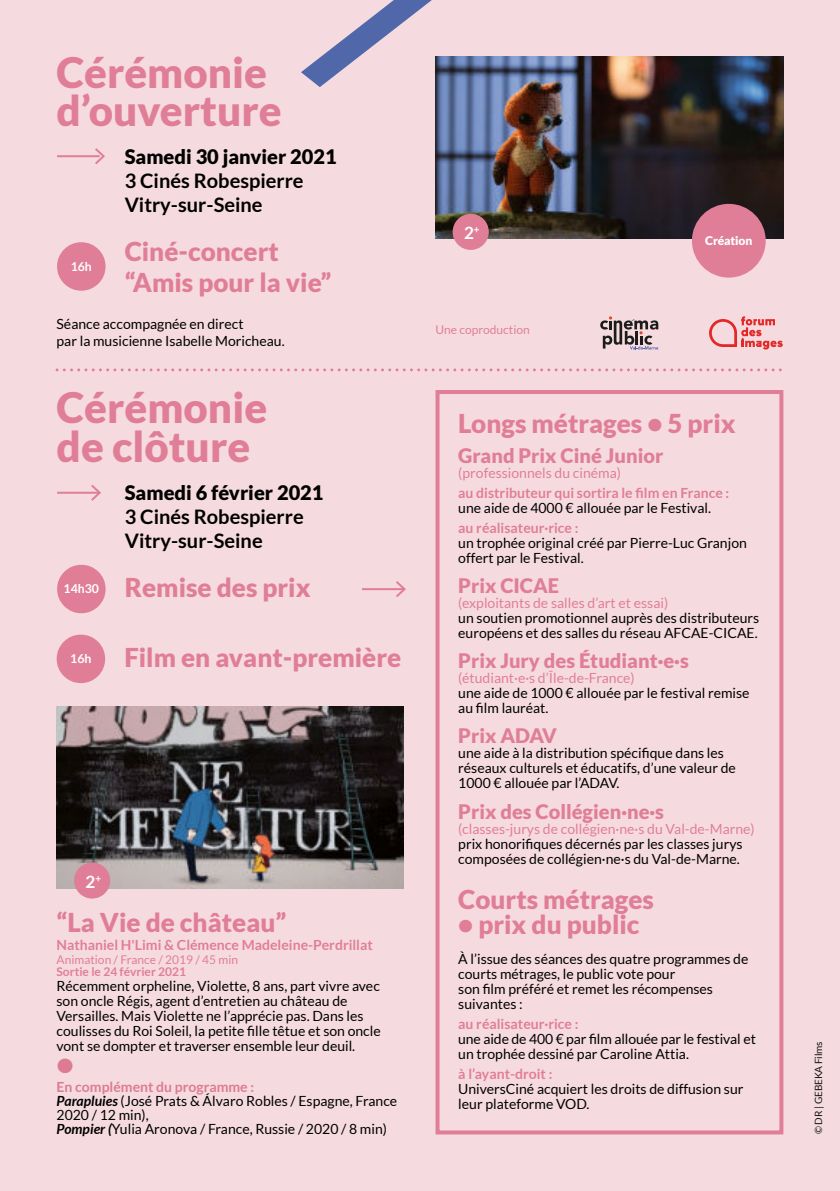
<style>
.page{position:relative;width:840px;height:1191px;background:#fff}
.page>*{position:absolute;margin:0;border:0;box-sizing:border-box;transform-origin:0 0}
.t1{font:900 42px/38px "Lato";color:#e17e97}
.t2{font:900 30px "Lato";color:#dd7b92}
.t3{font:900 26px/31.2px "Lato";color:#e17e97}
.t4{font:900 20px "Lato";color:#e17e97}
.t5{font:700 20px/24px "Lato";color:#000}
.t6{font:900 20px "Lato";color:#000}
.t7{font:700 17px "Lato";color:#fff}
.t8{font:14px/15px "Lato";color:#000}
.t9{font:700 14px "Lato";color:#e17e97}
.t10{font:14px "Lato";color:#e17e97}
.t11{font:700 12.2px "Lato";color:#fff}
.t12{font:12px "Lato";color:#e17e97}
.t13{font:700 12px "Lato";color:#e17e97}
.t14{font:900 12px "Lato";letter-spacing:-.01em;color:#fff}
.t15{font:10px "Lato";letter-spacing:-.01em;color:#121112}
.s1{font-weight:700;color:#dd7b92}
.s2{font-weight:700;font-style:italic}
</style>
<div class="page">
<div style="left:0;top:0;width:839px;height:1191px;background:#f5dbdf"></div>
<div style="left:435px;top:390px;width:348px;height:744px;border:4px solid #e17e97"></div>
<svg style="left:301px;top:0;width:163px;height:87px"></svg>
<svg style="left:57px;top:242px;width:48px;height:49px"></svg>
<svg style="left:57px;top:565px;width:48px;height:48px"></svg>
<svg style="left:57px;top:634px;width:48px;height:49px"></svg>
<img style="left:435px;top:57px;width:347px;height:181px">
<div style="left:452px;top:214px;width:36px;height:36px;background:#e17e97;border-radius:50%"></div>
<img style="left:56px;top:706px;width:347px;height:182px">
<div style="left:691px;top:204px;width:74px;height:74px;background:#e17e97;border-radius:50%"></div>
<svg style="left:709px;top:316px;width:73px;height:33px"></svg>
<div style="left:74px;top:862px;width:36px;height:36px;background:#e17e97;border-radius:50%"></div>
<svg style="left:600px;top:316px;width:58px;height:33px"></svg>
<svg style="left:57px;top:368px;width:725px;height:3px"></svg>
<hr style="left:362px;top:588px;width:42px;height:2px;background:#e17e97">
<svg style="left:393px;top:581px;width:13px;height:16px"></svg>
<hr style="left:57px;top:155px;width:43px;height:2px;background:#e17e97">
<svg style="left:93px;top:148px;width:12px;height:16px"></svg>
<hr style="left:57px;top:492px;width:43px;height:2px;background:#e17e97">
<svg style="left:89px;top:484px;width:12px;height:17px"></svg>
<h1 class="t1" style="left:56px;top:56px;width:226px">Cérémonie d’ouverture</h1>
<p class="t11" style="left:71px;top:261px;width:23px">16h</p>
<h3 class="t6" style="left:125px;top:148px;width:213px">Samedi 30 janvier 2021</h3>
<h3 class="t5" style="left:125px;top:170px;width:180px">3 Cinés Robespierre<br>Vitry-sur-Seine</h3>
<h3 class="t3" style="left:125px;top:237px;width:208px">Ciné-concert “Amis pour la vie”</h3>
<p class="t8" style="left:56px;top:316px;width:229px;line-height:16.8px">Séance accompagnée en direct<br>par la musicienne Isabelle Moricheau.</p>
<h1 class="t1" style="left:57px;top:392px;width:212px">Cérémonie de clôture</h1>
<h3 class="t6" style="left:125px;top:484px;width:200px">Samedi 6 février 2021</h3>
<h3 class="t5" style="left:125px;top:506px;width:180px">3 Cinés Robespierre<br>Vitry-sur-Seine</h3>
<h3 class="t3" style="left:64px;top:574px;width:248px"><sup>14h30</sup> Remise des prix</h3>
<p class="t11" style="left:70px;top:653px;width:23px">16h</p>
<h3 class="t3" style="left:124px;top:643px;width:278px">Film en avant-première</h3>
<p class="t7" style="left:85px;top:873px;width:17px">2<sup>+</sup></p>
<h3 class="t3" style="left:56px;top:908px;width:231px">“La Vie de château”</h3>
<p class="t9" style="left:56px;top:938px;width:317px">Nathaniel H'Limi &amp; Clémence Madeleine-Perdrillat</p>
<p class="t12" style="left:56px;top:954px;width:183px">Animation / France / 2019 / 45 min</p>
<p class="t13" style="left:56px;top:966px;width:131px">Sortie le 24 février 2021</p>
<p class="t8" style="left:56px;top:979px;width:325px">Récemment orpheline, Violette, 8 ans, part vivre avec son oncle Régis, agent d’entretien au château de Versailles. Mais Violette ne l’apprécie pas. Dans les coulisses du Roi Soleil, la petite fille têtue et son oncle vont se dompter et traverser ensemble leur deuil.</p>
<h2 class="t2" style="left:56px;top:1051px;width:19px">•</h2>
<p class="t8" style="left:56px;top:1080px;width:342px;line-height:14px"><span class="s1">En complément du programme :<br></span><span class="s2">Parapluies</span> (José Prats &amp; Álvaro Robles / Espagne, France 2020 / 12 min),<br><span class="s2">Pompier (</span>Yulia Aronova / France, Russie / 2020 / 8 min)</p>
<p class="t7" style="left:464px;top:225px;width:17px">2<sup>+</sup></p>
<p class="t12" style="left:435px;top:325px;width:96px">Une coproduction</p>
<p class="t14" style="left:704px;top:235px;width:49px">Création</p>
<h3 class="t3" style="left:458px;top:410px;width:279px">Longs métrages • 5 prix</h3>
<h3 class="t4" style="left:458px;top:447px;width:206px">Grand Prix Ciné Junior</h3>
<p class="t10" style="left:458px;top:467px;width:164px">(professionnels du cinéma)</p>
<p class="t9" style="left:458px;top:487px;width:272px">au distributeur qui sortira le film en France :</p>
<p class="t8" style="left:458px;top:501px;width:254px">une aide de 4000 € allouée par le Festival.</p>
<p class="t9" style="left:458px;top:522px;width:122px">au réalisateur·rice :</p>
<p class="t8" style="left:458px;top:536px;width:290px">un trophée original créé par Pierre-Luc Granjon offert par le Festival.</p>
<h3 class="t4" style="left:458px;top:577px;width:102px">Prix CICAE</h3>
<p class="t10" style="left:458px;top:597px;width:211px">(exploitants de salles d’art et essai)</p>
<p class="t8" style="left:458px;top:611px;width:302px">un soutien promotionnel auprès des distributeurs européens et des salles du réseau AFCAE-CICAE.</p>
<h3 class="t4" style="left:458px;top:652px;width:232px">Prix Jury des Étudiant·e·s</h3>
<p class="t10" style="left:458px;top:672px;width:178px">(étudiant·e·s d’Île-de-France)</p>
<p class="t8" style="left:458px;top:686px;width:293px">une aide de 1000 € allouée par le festival remise au film lauréat.</p>
<h3 class="t4" style="left:458px;top:727px;width:100px">Prix ADAV</h3>
<p class="t8" style="left:458px;top:746px;width:279px">une aide à la distribution spécifique dans les réseaux culturels et éducatifs, d’une valeur de<br>1000 € allouée par l’ADAV.</p>
<h3 class="t4" style="left:458px;top:802px;width:207px">Prix des Collégien·ne·s</h3>
<p class="t10" style="left:458px;top:822px;width:297px">(classes-jurys de collégien·ne·s du Val-de-Marne)</p>
<p class="t8" style="left:458px;top:836px;width:285px">prix honorifiques décernés par les classes jurys composées de collégien·ne·s du Val-de-Marne.</p>
<h3 class="t3" style="left:458px;top:885px;width:197px">Courts métrages</h3>
<h3 class="t3" style="left:458px;top:910px;width:183px">• prix du public</h3>
<p class="t8" style="left:458px;top:951px;width:291px">À l’issue des séances des quatre programmes de courts métrages, le public vote pour<br>son film préféré et remet les récompenses suivantes :</p>
<p class="t9" style="left:458px;top:1017px;width:122px">au réalisateur·rice :</p>
<p class="t8" style="left:458px;top:1031px;width:299px">une aide de 400 € par film allouée par le festival et un trophée dessiné par Caroline Attia.</p>
<p class="t9" style="left:458px;top:1067px;width:96px">à l’ayant-droit :</p>
<p class="t8" style="left:458px;top:1081px;width:286px">UniversCiné acquiert les droits de diffusion sur leur plateforme VOD.</p>
<p class="t15" style="left:813px;top:1134px;width:95px;rotate:-90deg">© DR | GEBEKA Films</p>
</div>
